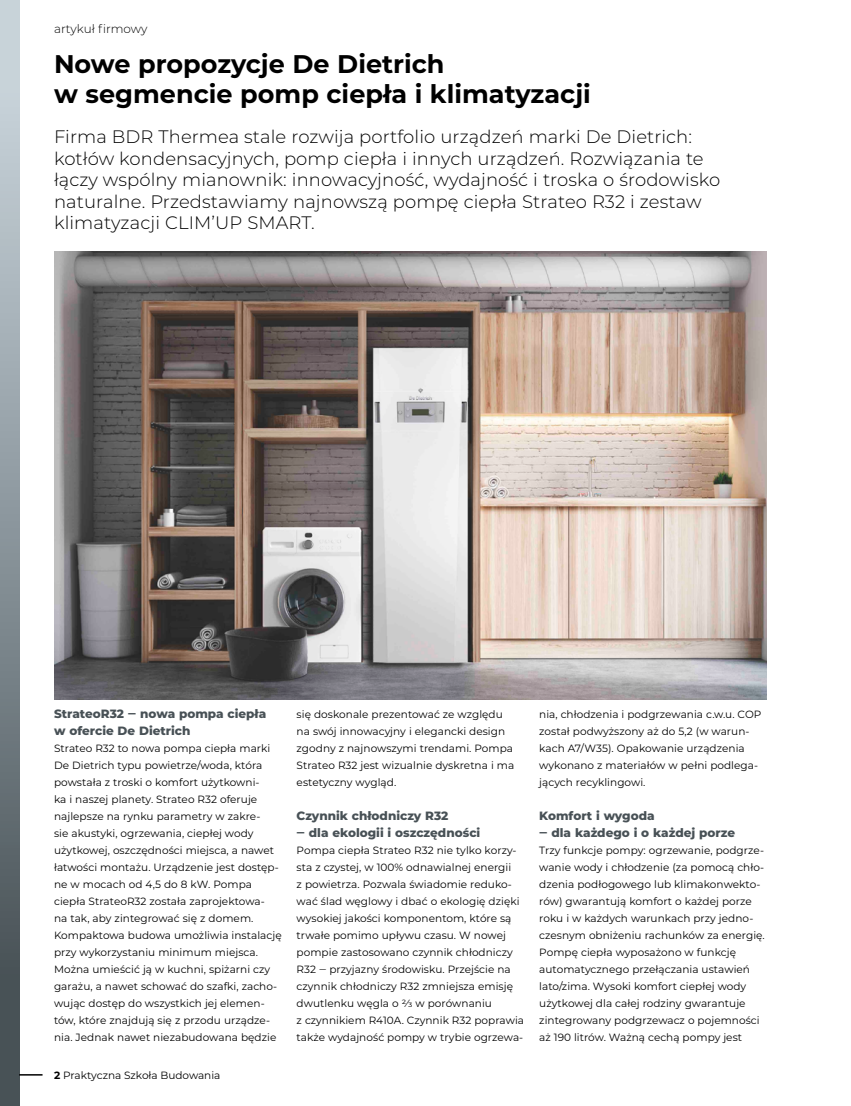
<style>
.page{position:relative;width:851px;height:1106px;background:#fff}
.page>*{position:absolute;margin:0;border:0;box-sizing:border-box;transform-origin:0 0}
.t1{font:700 25.5px/30.6px "Montserrat";color:#000}
.t2{font:300 18px/21.6px "Montserrat";letter-spacing:.005em;color:#000}
.t3{font:800 12px/17px "Montserrat";color:#485156}
.t4{font:300 12px "Montserrat";color:#000}
.t5{font:10.5px/17px "Montserrat";letter-spacing:.005em;color:#000}
.s1{font-weight:700}
</style>
<div class="page">
<div style="left:0;top:0;width:19px;height:1106px;background:linear-gradient(to bottom,#d2dde5,#3c464a)"></div>
<svg style="left:19px;top:1074px;width:24px;height:1px"></svg>
<img style="left:54px;top:251px;width:712px;height:448px">
<p class="t4" style="left:54px;top:20px;width:95px">artykuł firmowy</p>
<h1 class="t1" style="left:54px;top:47px;width:538px">Nowe propozycje De Dietrich<br>w segmencie pomp ciepła i klimatyzacji</h1>
<p class="t2" style="left:54px;top:125px;width:667px">Firma BDR Thermea stale rozwija portfolio urządzeń marki De Dietrich: kotłów kondensacyjnych, pomp ciepła i innych urządzeń. Rozwiązania te łączy wspólny mianownik: innowacyjność, wydajność i troska o środowisko naturalne. Przedstawiamy najnowszą pompę ciepła Strateo R32 i zestaw klimatyzacji CLIM’UP SMART.</p>
<p class="t3" style="left:54px;top:704px;width:214px">StrateoR32 ‒ nowa pompa ciepła w ofercie De Dietrich</p>
<p class="t5" style="left:54px;top:739px;width:228px">Strateo R32 to nowa pompa ciepła marki De Dietrich typu powietrze/woda, która powstała z troski o komfort użytkowni-<br>ka i naszej planety. Strateo R32 oferuje najlepsze na rynku parametry w zakre-<br>sie akustyki, ogrzewania, ciepłej wody użytkowej, oszczędności miejsca, a nawet łatwości montażu. Urządzenie jest dostęp&shy;ne w mocach od 4,5 do 8 kW. Pompa ciepła StrateoR32 została zaprojektowa-<br>na tak, aby zintegrować się z domem.<br>Kompaktowa budowa umożliwia instalację przy wykorzystaniu minimum miejsca.<br>Można umieścić ją w kuchni, spiżarni czy garażu, a nawet schować do szafki, zacho&shy;wując dostęp do wszystkich jej elemen&shy;tów, które znajdują się z przodu urządze&shy;nia. Jednak nawet niezabudowana będzie</p>
<p class="t5" style="left:54px;top:1066px;width:168px"><span class="s1">2</span> Praktyczna Szkoła Budowania</p>
<p class="t5" style="left:296px;top:705px;width:219px">się doskonale prezentować ze względu na swój innowacyjny i elegancki design zgodny z najnowszymi trendami. Pompa Strateo R32 jest wizualnie dyskretna i ma estetyczny wygląd.</p>
<p class="t3" style="left:296px;top:806px;width:185px">Czynnik chłodniczy R32<br>‒ dla ekologii i oszczędności</p>
<p class="t5" style="left:296px;top:841px;width:229px">Pompa ciepła Strateo R32 nie tylko korzy&shy;sta z czystej, w 100% odnawialnej energii<br>z powietrza. Pozwala świadomie reduko&shy;wać ślad węglowy i dbać o ekologię dzięki wysokiej jakości komponentom, które są trwałe pomimo upływu czasu. W nowej pompie zastosowano czynnik chłodniczy R32 ‒ przyjazny środowisku. Przejście na czynnik chłodniczy R32 zmniejsza emisję dwutlenku węgla o ⅔ w porównaniu<br>z czynnikiem R410A. Czynnik R32 poprawia także wydajność pompy w trybie ogrzewa-</p>
<p class="t5" style="left:539px;top:705px;width:224px">nia, chłodzenia i podgrzewania c.w.u. COP został podwyższony aż do 5,2 (w warun&shy;kach A7/W35). Opakowanie urządzenia wykonano z materiałów w pełni podlega&shy;jących recyklingowi.</p>
<p class="t3" style="left:539px;top:806px;width:197px">Komfort i wygoda<br>‒ dla każdego i o każdej porze</p>
<p class="t5" style="left:539px;top:841px;width:227px">Trzy funkcje pompy: ogrzewanie, podgrze&shy;wanie wody i chłodzenie (za pomocą chło&shy;dzenia podłogowego lub klimakonwekto&shy;rów) gwarantują komfort o każdej porze roku i w każdych warunkach przy jedno&shy;czesnym obniżeniu rachunków za energię.<br>Pompę ciepła wyposażono w funkcję automatycznego przełączania ustawień lato/zima. Wysoki komfort ciepłej wody użytkowej dla całej rodziny gwarantuje zintegrowany podgrzewacz o pojemności aż 190 litrów. Ważną cechą pompy jest</p>
</div>
